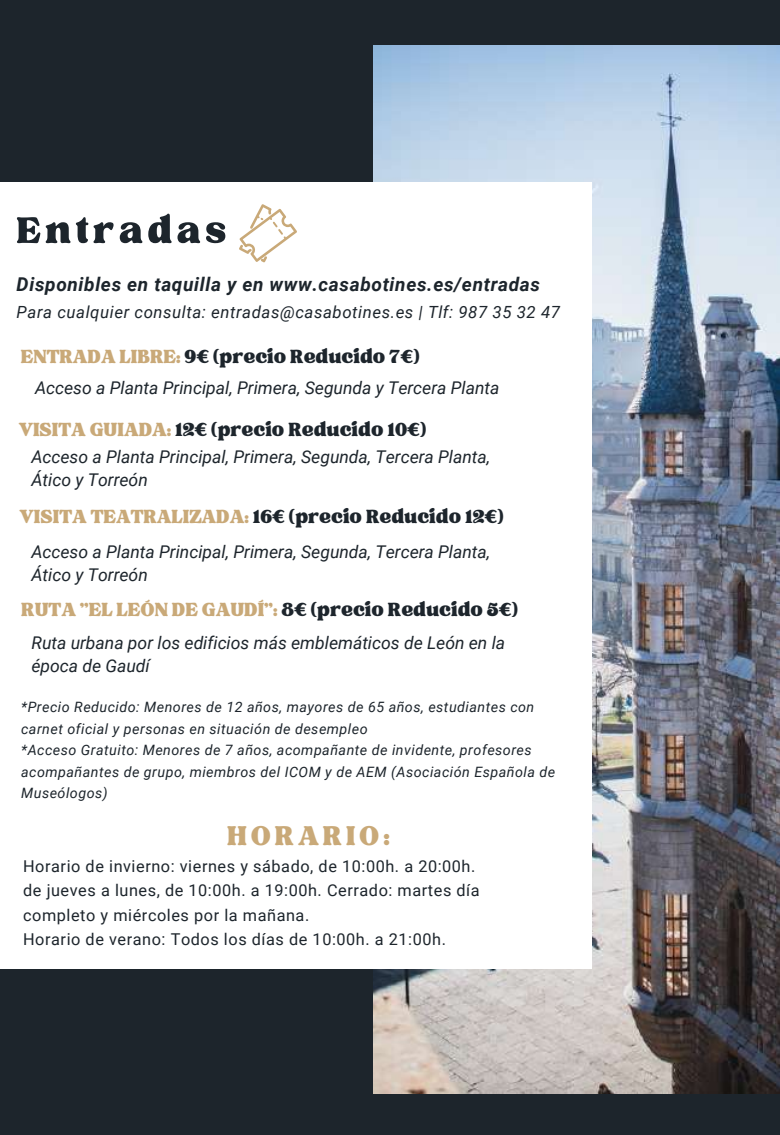
<style>
.page{position:relative;width:780px;height:1135px;background:#fff}
.page>*{position:absolute;margin:0;border:0;box-sizing:border-box;transform-origin:0 0}
.t1{font:50.75px "TAN Tangkiwood Display";letter-spacing:.085em;color:#1d252c}
.t2{font:37.25px "TAN Tangkiwood Display";letter-spacing:.105em;color:#c9a978}
.t3{font:26.25px "TAN Tangkiwood Display";color:#1d252c}
.t4{font:26.25px "TAN Tangkiwood Display";color:#c9a978}
.t5{font:italic 700 19px "Roboto";letter-spacing:.035em;color:#1d252c}
.t6{font:italic 17.5px/23.2px "Roboto";color:#1d252c}
.t7{font:italic 16.75px "Roboto";letter-spacing:.035em;color:#1d252c}
.t8{font:16.25px/24.5px "Roboto";letter-spacing:.035em;color:#1d252c}
.t9{font:italic 14.25px/21.5px "Roboto";letter-spacing:.035em;color:#1d252c}
.s1{color:#c9a978}
.s2{color:#1d252c}
</style>
<div class="page">
<div style="left:0;top:0;width:780px;height:1134px;background:#1d252c"></div>
<img style="left:374px;top:46px;width:406px;height:1047px">
<div style="left:0;top:182px;width:592px;height:786px;background:#fff"></div>
<svg style="left:239px;top:204px;width:58px;height:58px"></svg>
<h1 class="t1" style="left:16px;top:211px;width:211px">Entradas</h1>
<p class="t5" style="left:17px;top:274px;width:525px">Disponibles en taquilla y en www.casabotines.es/entradas</p>
<p class="t7" style="left:17px;top:302px;width:545px">Para cualquier consulta: entradas@casabotines.es | Tlf: 987 35 32 47</p>
<h3 class="t3" style="left:21px;top:346px;width:400px"><span class="s1">ENTRADA LIBRE:</span> 9€ (precio Reducido 7€)</h3>
<p class="t6" style="left:35px;top:376px;width:466px">Acceso a Planta Principal, Primera, Segunda y Tercera Planta</p>
<h3 class="t3" style="left:19px;top:420px;width:409px"><span class="s1">VISITA GUIADA:</span> 12€ (precio Reducido 10€)</h3>
<p class="t6" style="left:31px;top:445px;width:460px">Acceso a Planta Principal, Primera, Segunda, Tercera Planta,<br>Ático y Torreón</p>
<h3 class="t3" style="left:20px;top:507px;width:486px"><span class="s1">VISITA TEATRALIZADA:</span> 16€ (precio Reducido 12€)</h3>
<p class="t6" style="left:31px;top:540px;width:460px">Acceso a Planta Principal, Primera, Segunda, Tercera Planta,<br>Ático y Torreón</p>
<h3 class="t4" style="left:21px;top:600px;width:498px">RUTA "EL LEÓN DE GAUDÍ": <span class="s2">8€ (precio Reducido 5€)</span></h3>
<p class="t6" style="left:31px;top:631px;width:475px">Ruta urbana por los edificios más emblemáticos de León en la época de Gaudí</p>
<p class="t9" style="left:21px;top:696px;width:536px">*Precio Reducido: Menores de 12 años, mayores de 65 años, estudiantes con carnet oficial y personas en situación de desempleo<br>*Acceso Gratuito: Menores de 7 años, acompañante de invidente, profesores acompañantes de grupo, miembros del ICOM y de AEM (Asociación Española de Museólogos)</p>
<h2 class="t2" style="left:227px;top:821px;width:164px">HORARIO:</h2>
<p class="t8" style="left:23px;top:854px;width:458px">Horario de invierno: viernes y sábado, de 10:00h. a 20:00h. de jueves a lunes, de 10:00h. a 19:00h. Cerrado: martes día completo y miércoles por la mañana.<br>Horario de verano: Todos los días de 10:00h. a 21:00h.</p>
</div>
